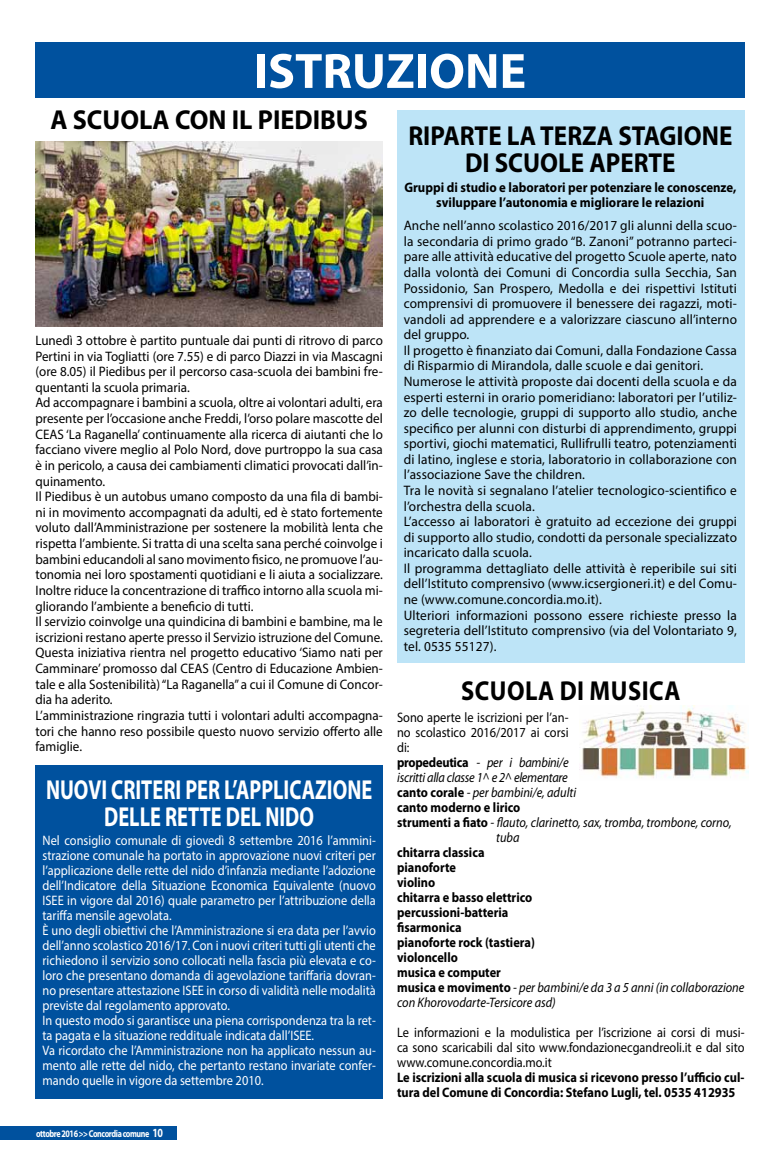
<style>
.page{position:relative;width:780px;height:1152px;background:#fff}
.page>*{position:absolute;margin:0;border:0;box-sizing:border-box;transform-origin:0 0}
.t1{font:700 50px "Myriad Pro";color:#fff}
.t2{font:700 27.5px/27.5px "Myriad Pro";color:#fff;text-align:center;scale:.74 1}
.t3{font:700 27.5px/27.5px "Myriad Pro";color:#000;text-align:center;scale:.91 1}
.t4{font:700 27.5px "Myriad Pro";color:#000;scale:.95 1}
.t5{font:700 27.5px "Myriad Pro";letter-spacing:.02em;color:#000;scale:.89 1}
.t6{font:13.75px/15.6px "Myriad Pro";color:#000;scale:.95 1}
.t7{font:13.75px/15.6px "Myriad Pro";color:#000}
.t8{font:13.75px/15px "Myriad Pro";color:#fff;scale:.9 1}
.t9{font:700 13.75px/15px "Myriad Pro";color:#000;scale:.9 1}
.t10{font:13.75px/15px "Myriad Pro";color:#000;text-align:justify;scale:.9 1}
.t11{font:italic 13.75px "Myriad Pro";color:#000;scale:.9 1}
.t12{font:700 13.75px/15.6px "Myriad Pro";color:#000;text-align:center;scale:.93 1}
.t13{font:italic 13.75px "Myriad Pro";letter-spacing:-.02em;color:#000;scale:.9 1}
.t14{font:700 10px "Myriad Pro";letter-spacing:-.05em;color:#fff;scale:.8 1}
.s1{font-weight:700;font-style:normal}
.s2{font-weight:400;font-style:italic}
.s3{font-size:12.5px}
</style>
<div class="page">
<div style="left:0;top:1126px;width:176px;height:13px;background:#00519e"></div>
<img style="left:579px;top:705px;width:169px;height:73px">
<div style="left:35px;top:43px;width:709px;height:55px;background:#00519e"></div>
<div style="left:35px;top:765px;width:348px;height:333px;background:#00519e"></div>
<div style="left:397px;top:110px;width:347px;height:552px;background:#bde4f7"></div>
<img style="left:35px;top:142px;width:348px;height:184px">
<h1 class="t1" style="left:254px;top:43px;width:274px">ISTRUZIONE</h1>
<h2 class="t4" style="left:50px;top:105px;width:336px">A SCUOLA CON IL PIEDIBUS</h2>
<h2 class="t3" style="left:408px;top:122px;width:357px">RIPARTE LA TERZA STAGIONE<br>DI SCUOLE APERTE</h2>
<p class="t12" style="left:404px;top:179px;width:358px">Gruppi di studio e laboratori per potenziare le conoscenze, sviluppare l’autonomia e migliorare le relazioni</p>
<p class="t7" style="left:403px;top:218px;width:335px">Anche nell’anno scolastico 2016/2017 gli alunni della scuo&shy;la secondaria di primo grado “B. Zanoni” potranno parteci&shy;pare alle attività educative del progetto Scuole aperte, nato dalla volontà dei Comuni di Concordia sulla Secchia, San Possidonio, San Prospero, Medolla e dei rispettivi Istituti comprensivi di promuovere il benessere dei ragazzi, moti&shy;vandoli ad apprendere e a valorizzare ciascuno all’interno del gruppo.<br>Il progetto è finanziato dai Comuni, dalla Fondazione Cassa di Risparmio di Mirandola, dalle scuole e dai genitori.<br>Numerose le attività proposte dai docenti della scuola e da esperti esterni in orario pomeridiano: laboratori per l’utiliz&shy;zo delle tecnologie, gruppi di supporto allo studio, anche specifico per alunni con disturbi di apprendimento, gruppi sportivi, giochi matematici, Rullifrulli teatro, potenziamenti di latino, inglese e storia, laboratorio in collaborazione con l’associazione Save the children.<br>Tra le novità si segnalano l’atelier tecnologico-scientifico e l’orchestra della scuola.<br>L’accesso ai laboratori è gratuito ad eccezione dei gruppi di supporto allo studio, condotti da personale specializzato incaricato dalla scuola.<br>Il programma dettagliato delle attività è reperibile sui siti dell’Istituto comprensivo (www.icsergioneri.it) e del Comu&shy;ne (www.comune.concordia.mo.it).<br>Ulteriori informazioni possono essere richieste presso la segreteria dell’Istituto comprensivo (via del Volontariato 9, tel. 0535 55127).</p>
<p class="t6" style="left:35px;top:332px;width:367px">Lunedì 3 ottobre è partito puntuale dai punti di ritrovo di parco Pertini in via Togliatti (ore 7.55) e di parco Diazzi in via Mascagni (ore 8.05) il Piedibus per il percorso casa-scuola dei bambini fre&shy;quentanti la scuola primaria.<br>Ad accompagnare i bambini a scuola, oltre ai volontari adulti, era presente per l’occasione anche Freddi, l’orso polare mascotte del CEAS ‘La Raganella’ continuamente alla ricerca di aiutanti che lo facciano vivere meglio al Polo Nord, dove purtroppo la sua casa è in pericolo, a causa dei cambiamenti climatici provocati dall’in&shy;quinamento.<br>Il Piedibus è un autobus umano composto da una fila di bambi&shy;ni in movimento accompagnati da adulti, ed è stato fortemente voluto dall’Amministrazione per sostenere la mobilità lenta che rispetta l’ambiente. Si tratta di una scelta sana perché coinvolge i bambini educandoli al sano movimento fisico, ne promuove l’au&shy;tonomia nei loro spostamenti quotidiani e li aiuta a socializzare.<br>Inoltre riduce la concentrazione di traffico intorno alla scuola mi&shy;gliorando l’ambiente a beneficio di tutti.<br>Il servizio coinvolge una quindicina di bambini e bambine, ma le iscrizioni restano aperte presso il Servizio istruzione del Comune.<br>Questa iniziativa rientra nel progetto educativo ‘Siamo nati per Camminare’ promosso dal CEAS (Centro di Educazione Ambien&shy;tale e alla Sostenibilità) “La Raganella” a cui il Comune di Concor&shy;dia ha aderito.<br>L’amministrazione ringrazia tutti i volontari adulti accompagna&shy;tori che hanno reso possibile questo nuovo servizio offerto alle famiglie.</p>
<h2 class="t5" style="left:461px;top:675px;width:248px">SCUOLA DI MUSICA</h2>
<p class="t10" style="left:397px;top:710px;width:192px">Sono aperte le iscrizioni per l’an-</p>
<p class="t10" style="left:397px;top:725px;width:192px">no scolastico 2016/2017 ai corsi</p>
<p class="t10" style="left:397px;top:740px;width:15px">di:</p>
<p class="t13" style="left:397px;top:755px;width:192px"><span class="s1">propedeutica</span> - per i bambini/e</p>
<p class="t13" style="left:397px;top:770px;width:191px">iscritti alla classe 1^ e 2^ elementare</p>
<p class="t11" style="left:397px;top:785px;width:200px"><span class="s1">canto corale</span> - per bambini/e, adulti</p>
<p class="t9" style="left:397px;top:800px;width:138px">canto moderno e lirico</p>
<p class="t11" style="left:397px;top:815px;width:373px"><span class="s1">strumenti a fiato</span> - flauto, clarinetto, sax, tromba, trombone, corno,</p>
<p class="t11" style="left:496px;top:830px;width:27px">tuba</p>
<p class="t9" style="left:397px;top:845px;width:387px">chitarra classica<br>pianoforte<br>violino<br>chitarra e basso elettrico<br>percussioni-batteria<br>fisarmonica<br>pianoforte rock (tastiera)<br>violoncello<br>musica e computer<br>musica e movimento <span class="s2">- per bambini/e da 3 a 5 anni (in collaborazione con Khorovodarte-Tersicore asd)</span></p>
<p class="t10" style="left:397px;top:1025px;width:387px">Le informazioni e la modulistica per l’iscrizione ai corsi di musi&shy;ca sono scaricabili dal sito www.fondazionecgandreoli.it e dal sito www.comune.concordia.mo.it</p>
<p class="t9" style="left:397px;top:1070px;width:387px">Le iscrizioni alla scuola di musica si ricevono presso l’ufficio cul&shy;tura del Comune di Concordia: Stefano Lugli, tel. 0535 412935</p>
<h2 class="t2" style="left:46px;top:776px;width:442px">NUOVI CRITERI PER L’APPLICAZIONE<br>DELLE RETTE DEL NIDO</h2>
<p class="t8" style="left:43px;top:832px;width:372px">Nel consiglio comunale di giovedì 8 settembre 2016 l’ammini&shy;strazione comunale ha portato in approvazione nuovi criteri per l’applicazione delle rette del nido d’infanzia mediante l’adozione dell’Indicatore della Situazione Economica Equivalente (nuovo ISEE in vigore dal 2016) quale parametro per l’attribuzione della tariffa mensile agevolata.<br>È uno degli obiettivi che l’Amministrazione si era data per l’avvio dell’anno scolastico 2016/17. Con i nuovi criteri tutti gli utenti che richiedono il servizio sono collocati nella fascia più elevata e co&shy;loro che presentano domanda di agevolazione tariffaria dovran&shy;no presentare attestazione ISEE in corso di validità nelle modalità previste dal regolamento approvato.<br>In questo modo si garantisce una piena corrispondenza tra la ret&shy;ta pagata e la situazione reddituale indicata dall’ISEE.<br>Va ricordato che l’Amministrazione non ha applicato nessun au&shy;mento alle rette del nido, che pertanto restano invariate confer&shy;mando quelle in vigore da settembre 2010.</p>
<p class="t14" style="left:36px;top:1127px;width:160px">ottobre 2016 &gt;&gt; Concordia comune <span class="s3">10</span></p>
</div>
